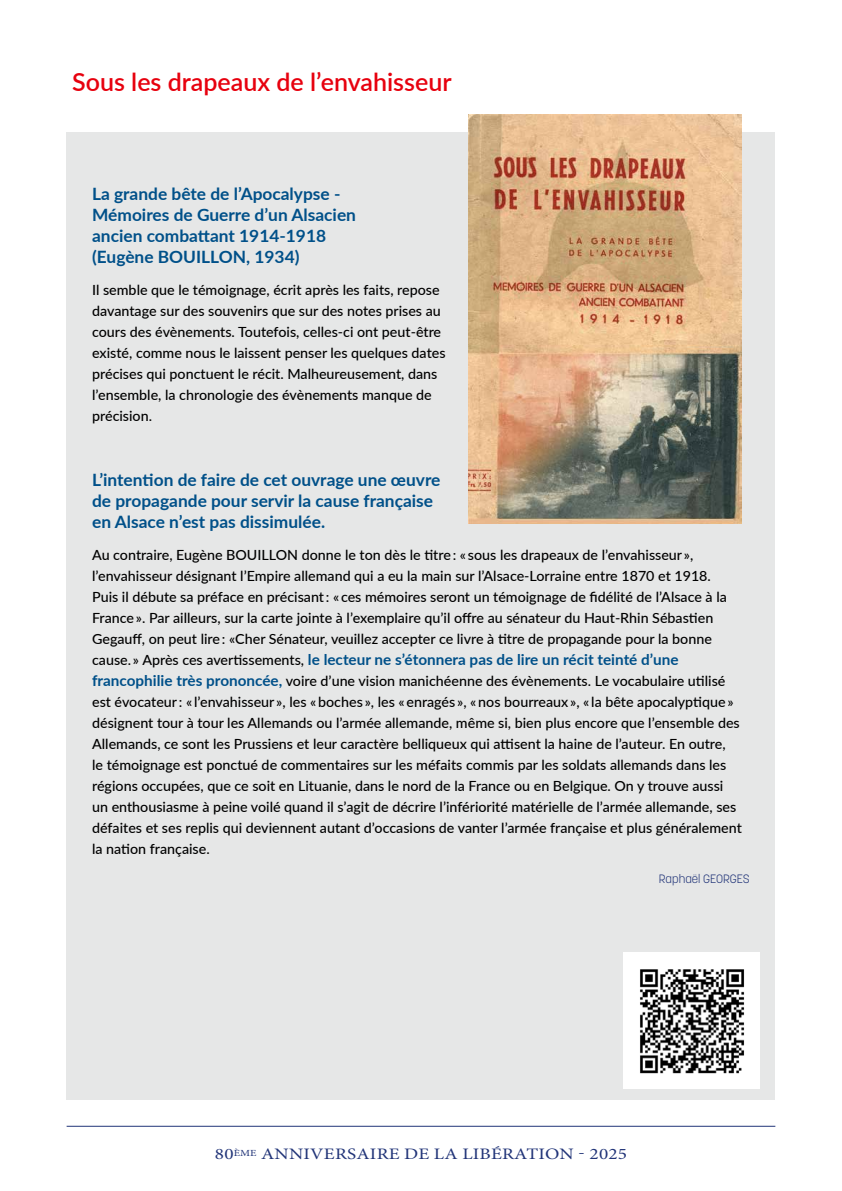
<style>
.page{position:relative;width:842px;height:1191px;background:#fff}
.page>*{position:absolute;margin:0;border:0;box-sizing:border-box;transform-origin:0 0}
.t1{font:600 25px "Lato";color:#e7000e}
.t2{font:700 17px/21px "Lato";color:#005089}
.t3{font:16px "Minion Pro";letter-spacing:.01em;color:#213478;scale:1.2 1}
.t4{font:700 15px "Lato";color:#005089}
.t5{font:500 14px/21px "Lato";color:#000}
.t6{font:300 12px "Korolev";color:#213478}
.s1{font-weight:500;font-size:14px;color:#000}
.s2{font-weight:700;font-size:15px;color:#005089}
</style>
<div class="page">
<div style="left:67px;top:132px;width:708px;height:967px;background:#e6e7e7"></div>
<hr style="left:67px;top:1125px;width:708px;height:1px;background:#213478">
<img style="left:468px;top:115px;width:273px;height:409px">
<div style="left:624px;top:952px;width:136px;height:137px;background:#fff"></div>
<img style="left:640px;top:969px;width:105px;height:105px">
<h1 class="t1" style="left:72px;top:64px;width:381px">Sous les drapeaux de l’envahisseur</h1>
<p class="t2" style="left:92px;top:182px;width:265px">La grande bête de l’Apocalypse -<br>Mémoires de Guerre d’un Alsacien ancien combattant 1914-1918 (Eugène BOUILLON, 1934)</p>
<p class="t5" style="left:92px;top:279px;width:355px">Il semble que le témoignage, écrit après les faits, repose davantage sur des souvenirs que sur des notes prises au cours des évènements. Toutefois, celles-ci ont peut-être existé, comme nous le laissent penser les quelques dates précises qui ponctuent le récit. Malheureusement, dans l’ensemble, la chronologie des évènements manque de précision.</p>
<p class="t2" style="left:92px;top:468px;width:350px">L’intention de faire de cet ouvrage une œuvre de propagande pour servir la cause française en Alsace n’est pas dissimulée.</p>
<p class="t5" style="left:92px;top:544px;width:636px">Au contraire, Eugène BOUILLON donne le ton dès le titre : « sous les drapeaux de l’envahisseur », l’envahisseur désignant l’Empire allemand qui a eu la main sur l’Alsace-Lorraine entre 1870 et 1918.<br>Puis il débute sa préface en précisant : « ces mémoires seront un témoignage de fidélité de l’Alsace à la France ». Par ailleurs, sur la carte jointe à l’exemplaire qu’il offre au sénateur du Haut-Rhin Sébastien Gegauff, on peut lire : «Cher Sénateur, veuillez accepter ce livre à titre de propagande pour la bonne</p>
<p class="t4" style="left:92px;top:648px;width:588px"><span class="s1">cause. » Après ces avertissements,</span> le lecteur ne s’étonnera pas de lire un récit teinté d’une</p>
<p class="t5" style="left:92px;top:670px;width:651px"><span class="s2">francophilie très prononcée,</span> voire d’une vision manichéenne des évènements. Le vocabulaire utilisé est évocateur : « l’envahisseur », les « boches », les « enragés », « nos bourreaux », « la bête apocalyptique » désignent tour à tour les Allemands ou l’armée allemande, même si, bien plus encore que l’ensemble des Allemands, ce sont les Prussiens et leur caractère belliqueux qui attisent la haine de l’auteur. En outre,<br>le témoignage est ponctué de commentaires sur les méfaits commis par les soldats allemands dans les régions occupées, que ce soit en Lituanie, dans le nord de la France ou en Belgique. On y trouve aussi un enthousiasme à peine voilé quand il s’agit de décrire l’infériorité matérielle de l’armée allemande, ses défaites et ses replis qui deviennent autant d’occasions de vanter l’armée française et plus généralement la nation française.</p>
<p class="t6" style="left:659px;top:871px;width:92px">Raphaël GEORGES</p>
<p class="t3" style="left:215px;top:1143px;width:345px">80<sup>ÈME</sup> ANNIVERSAIRE DE LA LIBÉRATION - 2025</p>
</div>
